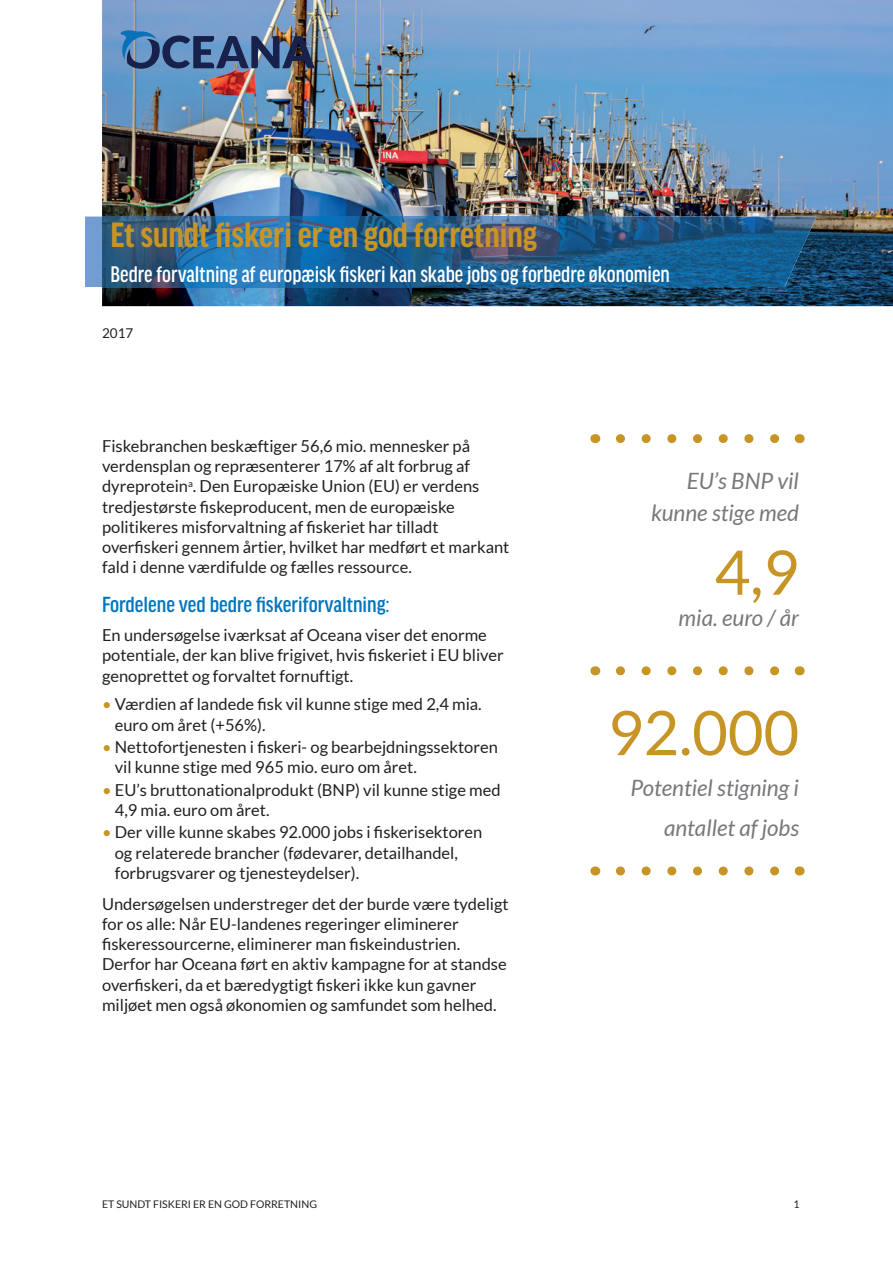
<style>
.page{position:relative;width:893px;height:1263px;background:#fff}
.page>*{position:absolute;margin:0;border:0;box-sizing:border-box;transform-origin:0 0}
.t1{font:61.5px "Lato";color:#c79525}
.t2{font:700 condensed 37.5px "Good Headline OT";color:#c79525}
.t3{font:500 condensed 24px "Good Headline OT";color:#fff;scale:.95 1}
.t4{font:500 condensed 23.25px "Good Headline OT";color:#0074bc}
.t5{font:italic 22.5px/31.5px "Lato";color:#76787b;text-align:right}
.t6{font:16.5px/20.2px "Lato";color:#231f20}
.t7{font:13.5px "Lato";color:#231f20}
.t8{font:10.5px "Lato";color:#231f20}
.s1{color:#c79525}
</style>
<div class="page">
<img style="left:102px;top:0;width:791px;height:306px">
<img style="left:119px;top:29px;width:196px;height:40px">
<div style="left:85px;top:217px;width:17px;height:70px;background:#729dd2"></div>
<img style="left:102px;top:217px;width:714px;height:70px">
<svg style="left:620px;top:666px;width:160px;height:9px"></svg>
<svg style="left:620px;top:434px;width:160px;height:9px"></svg>
<svg style="left:620px;top:866px;width:160px;height:9px"></svg>
<svg style="left:216px;top:222px;width:14px;height:25px"></svg>
<h2 class="t2" style="left:111px;top:217px;width:428px">Et sundt skeri er en god forretning</h2>
<h3 class="t3" style="left:111px;top:263px;width:590px">Bedre forvaltning af europæisk fiskeri kan skabe jobs og forbedre økonomien</h3>
<p class="t7" style="left:102px;top:326px;width:33px">2017</p>
<p class="t6" style="left:102px;top:436px;width:409px">Fiskebranchen beskæftiger 56,6 mio. mennesker på verdensplan og repræsenterer 17% af alt forbrug af dyreprotein<sup>a</sup>. Den Europæiske Union (EU) er verdens tredjestørste fiskeproducent, men de europæiske politikeres misforvaltning af fiskeriet har tilladt overfiskeri gennem årtier, hvilket har medført et markant fald i denne værdifulde og fælles ressource.</p>
<h3 class="t4" style="left:102px;top:593px;width:289px">Fordelene ved bedre fiskeriforvaltning:</h3>
<p class="t6" style="left:102px;top:625px;width:403px">En undersøgelse iværksat af Oceana viser det enorme potentiale, der kan blive frigivet, hvis fiskeriet i EU bliver genoprettet og forvaltet fornuftigt.</p>
<p class="t6" style="left:115px;top:694px;width:368px;text-indent:-13px"><span class="s1">•</span> Værdien af landede fisk vil kunne stige med 2,4 mia. euro om året (+56%).</p>
<p class="t6" style="left:115px;top:737px;width:385px;text-indent:-13px"><span class="s1">•</span> Nettofortjenesten i fiskeri- og bearbejdningssektoren vil kunne stige med 965 mio. euro om året.</p>
<p class="t6" style="left:115px;top:779px;width:387px;text-indent:-13px"><span class="s1">•</span> EU’s bruttonationalprodukt (BNP) vil kunne stige med<br>4,9 mia. euro om året.</p>
<p class="t6" style="left:115px;top:822px;width:369px;text-indent:-13px"><span class="s1">•</span> Der ville kunne skabes 92.000 jobs i fiskerisektoren og relaterede brancher (fødevarer, detailhandel, forbrugsvarer og tjenesteydelser).</p>
<p class="t6" style="left:102px;top:893px;width:408px">Undersøgelsen understreger det der burde være tydeligt for os alle: Når EU-landenes regeringer eliminerer fiskeressourcerne, eliminerer man fiskeindustrien.<br>Derfor har Oceana ført en aktiv kampagne for at standse overfiskeri, da et bæredygtigt fiskeri ikke kun gavner miljøet men også økonomien og samfundet som helhed.</p>
<h3 class="t5" style="left:651px;top:466px;width:149px">EU’s BNP vil kunne stige med</h3>
<h1 class="t1" style="left:715px;top:538px;width:86px">4,9</h1>
<h3 class="t5" style="left:679px;top:603px;width:122px">mia. euro / år</h3>
<h1 class="t1" style="left:608px;top:699px;width:193px">92.000</h1>
<h3 class="t5" style="left:630px;top:768px;width:170px;line-height:40.5px">Potentiel stigning i antallet af jobs</h3>
<p class="t8" style="left:102px;top:1198px;width:217px">ET SUNDT FISKERI ER EN GOD FORRETNING</p>
<p class="t8" style="left:793px;top:1198px;width:8px">1</p>
</div>
